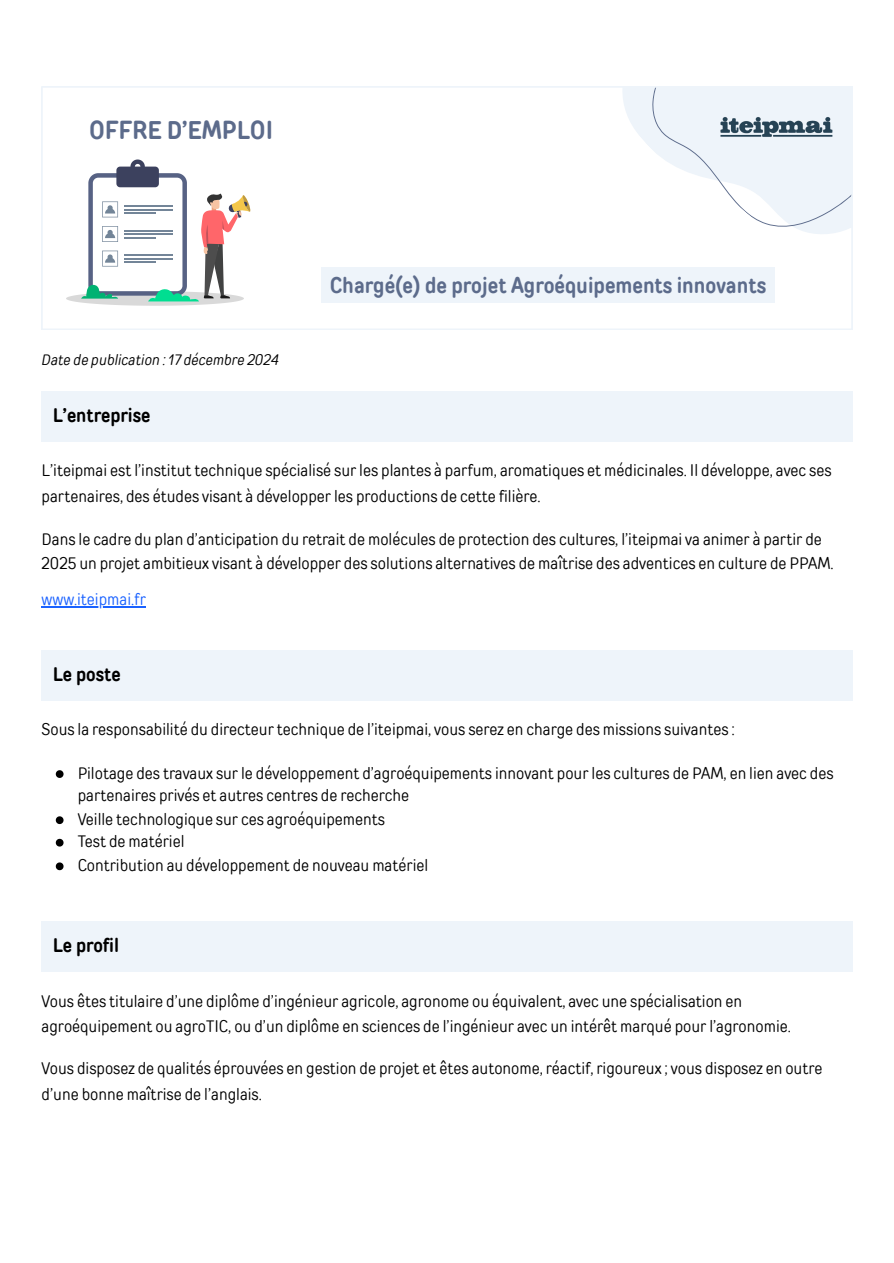
<style>
.page{position:relative;width:894px;height:1263px;background:#fff}
.page>*{position:absolute;margin:0;border:0;box-sizing:border-box;transform-origin:0 0}
.t1{font:700 25.5px "TT Rounds Condensed";color:#5c6b8b}
.t2{font:700 22.2px "TT Rounds Condensed";color:#5c6b8b}
.t3{font:700 19.5px "TT Rounds Condensed";color:#000}
.t4{font:16.5px/25.8px "TT Rounds Condensed";color:#000}
.t5{font:16.5px "TT Rounds Condensed";color:#1a62ff}
.t6{font:italic 15px "TT Rounds Condensed";color:#000}
</style>
<div class="page">
<hr style="left:42px;top:606px;width:104px;height:2px;background:#1a62ff">
<svg style="left:42px;top:87px;width:810px;height:243px"></svg>
<div style="left:42px;top:392px;width:810px;height:50px;background:#eef4fa"></div>
<div style="left:42px;top:650px;width:810px;height:50px;background:#eef4fa"></div>
<svg style="left:56px;top:770px;width:7px;height:8px"></svg>
<svg style="left:56px;top:816px;width:7px;height:8px"></svg>
<svg style="left:56px;top:839px;width:7px;height:7px"></svg>
<svg style="left:56px;top:862px;width:7px;height:8px"></svg>
<div style="left:42px;top:921px;width:810px;height:51px;background:#eef4fa"></div>
<p class="t1" style="left:89px;top:115px;width:185px">OFFRE D’EMPLOI</p>
<p class="t6" style="left:42px;top:350px;width:238px">Date de publication : 17 décembre 2024</p>
<p class="t3" style="left:53px;top:403px;width:99px">L’entreprise</p>
<p class="t2" style="left:330px;top:272px;width:437px">Chargé(e) de projet Agroéquipements innovants</p>
<p class="t4" style="left:42px;top:457px;width:791px">L’iteipmai est l’institut technique spécialisé sur les plantes à parfum, aromatiques et médicinales. Il développe, avec ses partenaires, des études visant à développer les productions de cette filière.</p>
<p class="t4" style="left:42px;top:526px;width:793px;line-height:24.8px">Dans le cadre du plan d’anticipation du retrait de molécules de protection des cultures, l’iteipmai va animer à partir de<br>2025 un projet ambitieux visant à développer des solutions alternatives de maîtrise des adventices en culture de PPAM.</p>
<h2 class="t5" style="left:42px;top:590px;width:106px">www.iteipmai.fr</h2>
<p class="t3" style="left:53px;top:662px;width:69px">Le poste</p>
<p class="t4" style="left:42px;top:716px;width:694px">Sous la responsabilité du directeur technique de l’iteipmai, vous serez en charge des missions suivantes :</p>
<p class="t4" style="left:78px;top:761px;width:757px;line-height:22.5px">Pilotage des travaux sur le développement d’agroéquipements innovant pour les cultures de PAM, en lien avec des partenaires privés et autres centres de recherche</p>
<p class="t4" style="left:78px;top:806px;width:309px">Veille technologique sur ces agroéquipements</p>
<p class="t4" style="left:78px;top:828px;width:108px">Test de matériel</p>
<p class="t4" style="left:78px;top:852px;width:352px">Contribution au développement de nouveau matériel</p>
<p class="t3" style="left:53px;top:933px;width:68px">Le profil</p>
<p class="t4" style="left:42px;top:989px;width:750px;line-height:24.8px">Vous êtes titulaire d’une diplôme d’ingénieur agricole, agronome ou équivalent, avec une spécialisation en agroéquipement ou agroTIC, ou d’un diplôme en sciences de l’ingénieur avec un intérêt marqué pour l’agronomie.</p>
<p class="t4" style="left:42px;top:1056px;width:782px">Vous disposez de qualités éprouvées en gestion de projet et êtes autonome, réactif, rigoureux ; vous disposez en outre d’une bonne maîtrise de l’anglais.</p>
</div>
